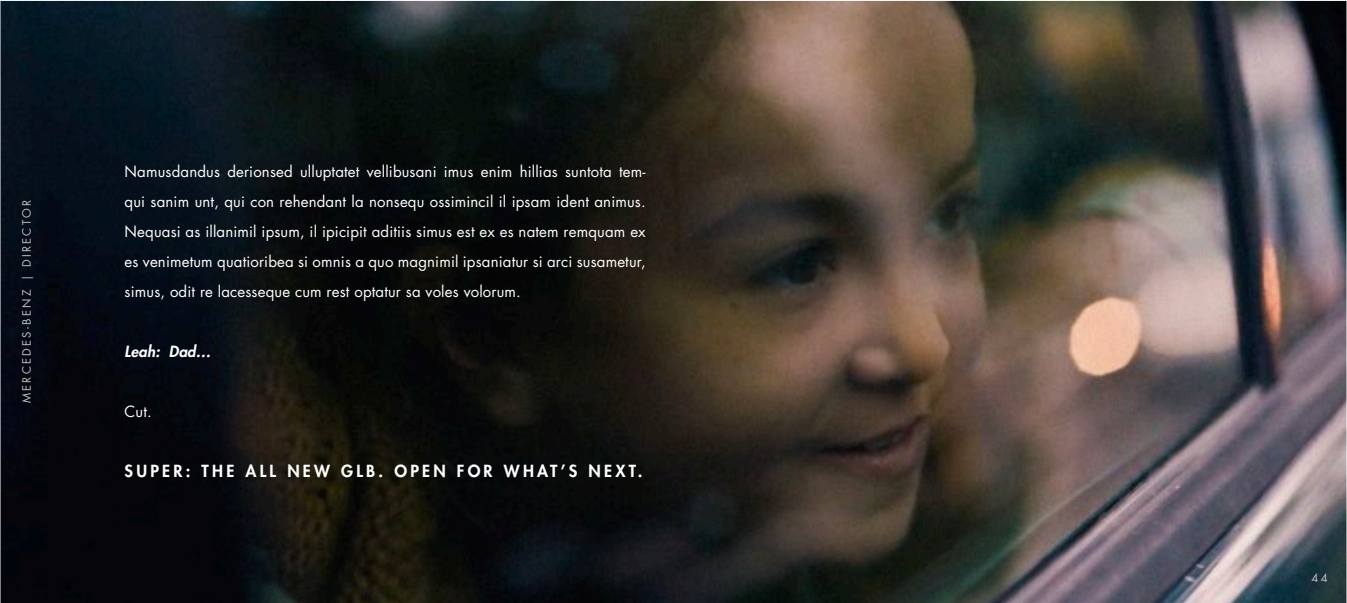
<style>
.page{position:relative;width:1347px;height:603px;background:#fff}
.page>*{position:absolute;margin:0;border:0;box-sizing:border-box;transform-origin:0 0}
.t1{font:800 16.25px "Futura LT";letter-spacing:.2em;color:#fff}
.t2{font:15px/30px "Futura LT";letter-spacing:.01em;color:#fff;text-align:justify}
.t3{font:italic 800 15px "Futura LT";letter-spacing:.01em;color:#fff}
.t4{font:11.25px "Futura LT";letter-spacing:.2em;color:#c0bfbf}
</style>
<div class="page">
<img style="left:0;top:0;width:1346px;height:602px">
<p class="t4" style="left:19px;top:403px;width:205px;rotate:-90deg">MERCEDES-BENZ | DIRECTOR</p>
<p class="t2" style="left:125px;top:156px;width:522px">Namusdandus derionsed ulluptatet vellibusani imus enim hillias suntota tem&shy;qui sanim unt, qui con rehendant la nonsequ ossimincil il ipsam ident animus.<br>Nequasi as illanimil ipsum, il ipicipit aditiis simus est ex es natem remquam ex es venimetum quatioribea si omnis a quo magnimil ipsaniatur si arci susametur, simus, odit re lacesseque cum rest optatur sa voles volorum.</p>
<p class="t3" style="left:125px;top:342px;width:88px">Leah: Dad…</p>
<p class="t2" style="left:125px;top:396px;width:29px">Cut.</p>
<p class="t1" style="left:125px;top:460px;width:519px">SUPER: THE ALL NEW GLB. OPEN FOR WHAT’S NEXT.</p>
<p class="t4" style="left:1311px;top:570px;width:18px">44</p>
</div>
